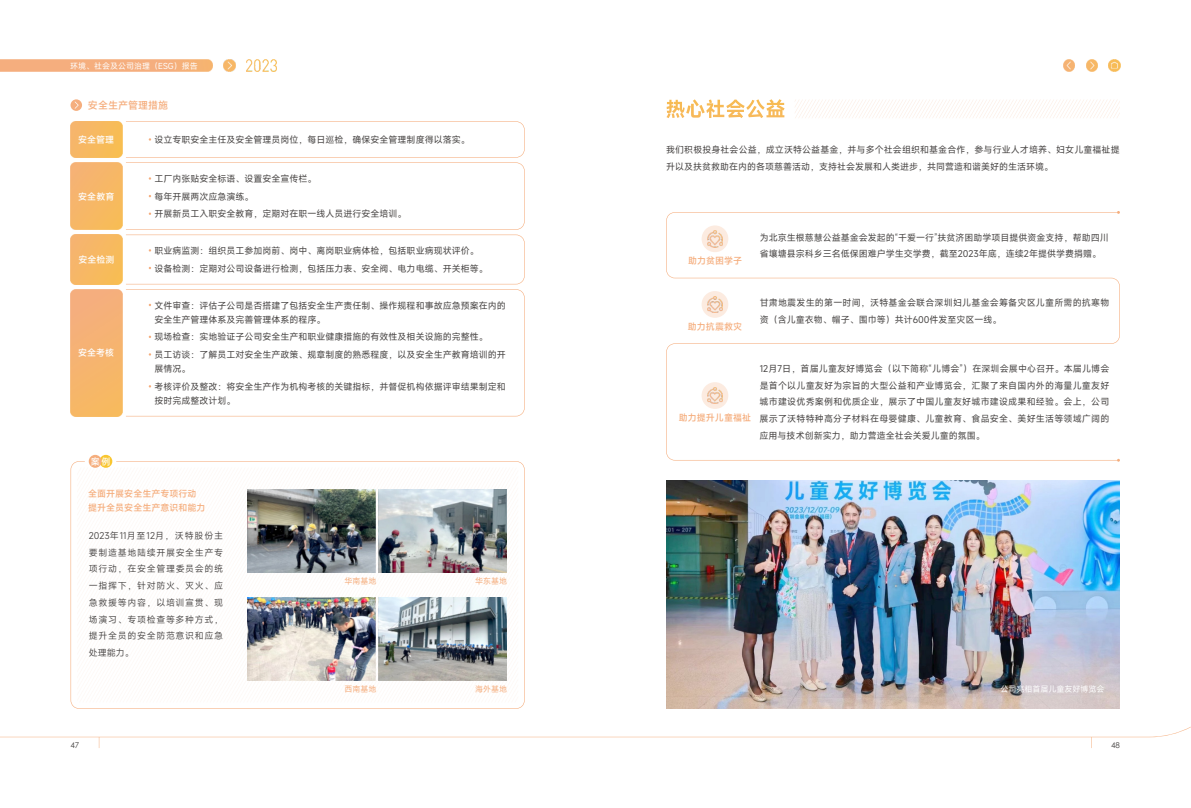
<style>
.page{position:relative;width:1191px;height:808px;background:#fff}
.page>*{position:absolute;margin:0;border:0;box-sizing:border-box;transform-origin:0 0}
.t1{font:500 10px "Mi Sans";color:#f5ae7e}
.t2{font:9px/16.7px "Mi Sans";color:#474443}
.t3{font:9px/16.7px "Mi Sans";letter-spacing:.075em;color:#474443;text-align:justify}
.t4{font:9px/16.7px "Mi Sans";letter-spacing:.025em;color:#474443}
.t5{font:500 9px/14.3px "Mi Sans";color:#f5ae7e}
.t6{font:500 9px "Mi Sans";color:#fefefe}
.t7{font:8px "Mi Sans";color:#fefefe}
.t8{font:8px "Mi Sans";color:#f5ae7e}
.t9{font:8px "Century Gothic";color:#474443}
</style>
<div class="page">
<img style="left:666px;top:480px;width:453px;height:229px">
<svg style="left:224px;top:60px;width:11px;height:11px"></svg>
<svg style="left:0;top:727px;width:1190px;height:21px"></svg>
<img style="left:246px;top:60px;width:31px;height:11px">
<svg style="left:1086px;top:60px;width:11px;height:11px"></svg>
<svg style="left:1063px;top:60px;width:12px;height:11px"></svg>
<svg style="left:1108px;top:60px;width:12px;height:11px"></svg>
<svg style="left:71px;top:99px;width:11px;height:12px"></svg>
<img style="left:70px;top:121px;width:52px;height:37px">
<svg style="left:71px;top:461px;width:454px;height:248px"></svg>
<div style="left:99px;top:455px;width:13px;height:13px;background:#f9c62f;border-radius:50%"></div>
<div style="left:89px;top:455px;width:13px;height:13px;background:#f5ae7e;border-radius:50%"></div>
<svg style="left:666px;top:99px;width:119px;height:19px"></svg>
<svg style="left:795px;top:100px;width:325px;height:18px"></svg>
<svg style="left:666px;top:211px;width:454px;height:251px"></svg>
<div style="left:701px;top:225px;width:27px;height:27px;background:#fcebe0;border-radius:50%"></div>
<img style="left:707px;top:230px;width:15px;height:17px">
<div style="left:701px;top:291px;width:27px;height:27px;background:#fcebe0;border-radius:50%"></div>
<img style="left:707px;top:296px;width:15px;height:17px">
<div style="left:701px;top:382px;width:27px;height:27px;background:#fcebe0;border-radius:50%"></div>
<img style="left:707px;top:387px;width:15px;height:17px">
<img style="left:70px;top:162px;width:52px;height:68px">
<svg style="left:126px;top:289px;width:399px;height:127px"></svg>
<img style="left:70px;top:289px;width:52px;height:127px">
<svg style="left:126px;top:121px;width:399px;height:163px"></svg>
<img style="left:70px;top:234px;width:52px;height:50px">
<img style="left:248px;top:489px;width:258px;height:84px">
<img style="left:248px;top:597px;width:258px;height:84px">
<p class="t7" style="left:70px;top:61px;width:129px">环境、社会及公司治理（ESG）报告</p>
<p class="t1" style="left:88px;top:100px;width:81px">安全生产管理措施</p>
<p class="t6" style="left:78px;top:135px;width:37px">安全管理</p>
<p class="t2" style="left:155px;top:131px;width:316px">设立专职安全主任及安全管理员岗位，每日巡检，确保安全管理制度得以落实。</p>
<p class="t6" style="left:78px;top:192px;width:37px">安全教育</p>
<p class="t6" style="left:78px;top:255px;width:37px">安全检测</p>
<p class="t6" style="left:78px;top:348px;width:37px">安全考核</p>
<p class="t6" style="left:91px;top:457px;width:21px">案例</p>
<p class="t2" style="left:155px;top:170px;width:163px">工厂内张贴安全标语、设置安全宣传栏。</p>
<p class="t2" style="left:155px;top:188px;width:100px">每年开展两次应急演练。</p>
<p class="t2" style="left:155px;top:205px;width:253px">开展新员工入职安全教育，定期对在职一线人员进行安全培训。</p>
<p class="t2" style="left:155px;top:242px;width:325px">职业病监测：组织员工参加岗前、岗中、离岗职业病体检，包括职业病现状评价。</p>
<p class="t2" style="left:155px;top:260px;width:334px">设备检测：定期对公司设备进行检测，包括压力表、安全阀、电力电缆、开关柜等。</p>
<p class="t2" style="left:155px;top:298px;width:352px;line-height:14.3px">文件审查：评估子公司是否搭建了包括安全生产责任制、操作规程和事故应急预案在内的安全生产管理体系及完善管理体系的程序。</p>
<p class="t2" style="left:155px;top:328px;width:352px;line-height:17.6px">现场检查：实地验证子公司安全生产和职业健康措施的有效性及相关设施的完整性。<br>员工访谈：了解员工对安全生产政策、规章制度的熟悉程度，以及安全生产教育培训的开</p>
<p class="t2" style="left:155px;top:360px;width:352px;line-height:17.6px">展情况。<br>考核评价及整改：将安全生产作为机构考核的关键指标，并督促机构依据评审结果制定和</p>
<p class="t2" style="left:155px;top:392px;width:82px">按时完成整改计划。</p>
<p class="t5" style="left:88px;top:486px;width:119px">全面开展安全生产专项行动提升全员安全生产意识和能力</p>
<p class="t3" style="left:89px;top:527px;width:136px">2023年11月至12月，沃特股份主要制造基地陆续开展安全生产专项行动，在安全管理委员会的统一指挥下，针对防火、灭火、应急救援等内容，以培训宣贯、现场演习、专项检查等多种方式，提升全员的安全防范意识和应急处理能力。</p>
<p class="t8" style="left:344px;top:577px;width:33px">华南基地</p>
<p class="t8" style="left:475px;top:577px;width:33px">华东基地</p>
<p class="t8" style="left:344px;top:685px;width:33px">西南基地</p>
<p class="t8" style="left:475px;top:685px;width:33px">海外基地</p>
<p class="t2" style="left:666px;top:141px;width:455px">我们积极投身社会公益，成立沃特公益基金，并与多个社会组织和基金合作，参与行业人才培养、妇女儿童福祉提升以及扶贫救助在内的各项慈善活动，支持社会发展和人类进步，共同营造和谐美好的生活环境。</p>
<p class="t5" style="left:688px;top:254px;width:55px">助力贫困学子</p>
<p class="t5" style="left:688px;top:319px;width:55px">助力抗震救灾</p>
<p class="t2" style="left:759px;top:229px;width:350px">为北京生根慈慧公益基金会发起的“千爱一行”扶贫济困助学项目提供资金支持，帮助四川省壤塘县宗科乡三名低保困难户学生交学费，截至2023年底，连续2年提供学费捐赠。</p>
<p class="t4" style="left:759px;top:294px;width:351px">甘肃地震发生的第一时间，沃特基金会联合深圳妇儿基金会筹备灾区儿童所需的抗寒物资（含儿童衣物、帽子、围巾等）共计600件发至灾区一线。</p>
<p class="t5" style="left:679px;top:410px;width:73px">助力提升儿童福祉</p>
<p class="t2" style="left:759px;top:360px;width:351px;text-align:justify">12月7日，首届儿童友好博览会（以下简称“儿博会”）在深圳会展中心召开。本届儿博会是首个以儿童友好为宗旨的大型公益和产业博览会，汇聚了来自国内外的海量儿童友好城市建设优秀案例和优质企业，展示了中国儿童友好城市建设成果和经验。会上，公司展示了沃特特种高分子材料在母婴健康、儿童教育、食品安全、美好生活等领域广阔的应用与技术创新实力，助力营造全社会关爱儿童的氛围。</p>
<p class="t7" style="left:1000px;top:685px;width:106px">公司亮相首届儿童友好博览会</p>
<p class="t9" style="left:70px;top:742px;width:10px">47</p>
<p class="t9" style="left:1111px;top:742px;width:10px">48</p>
</div>
